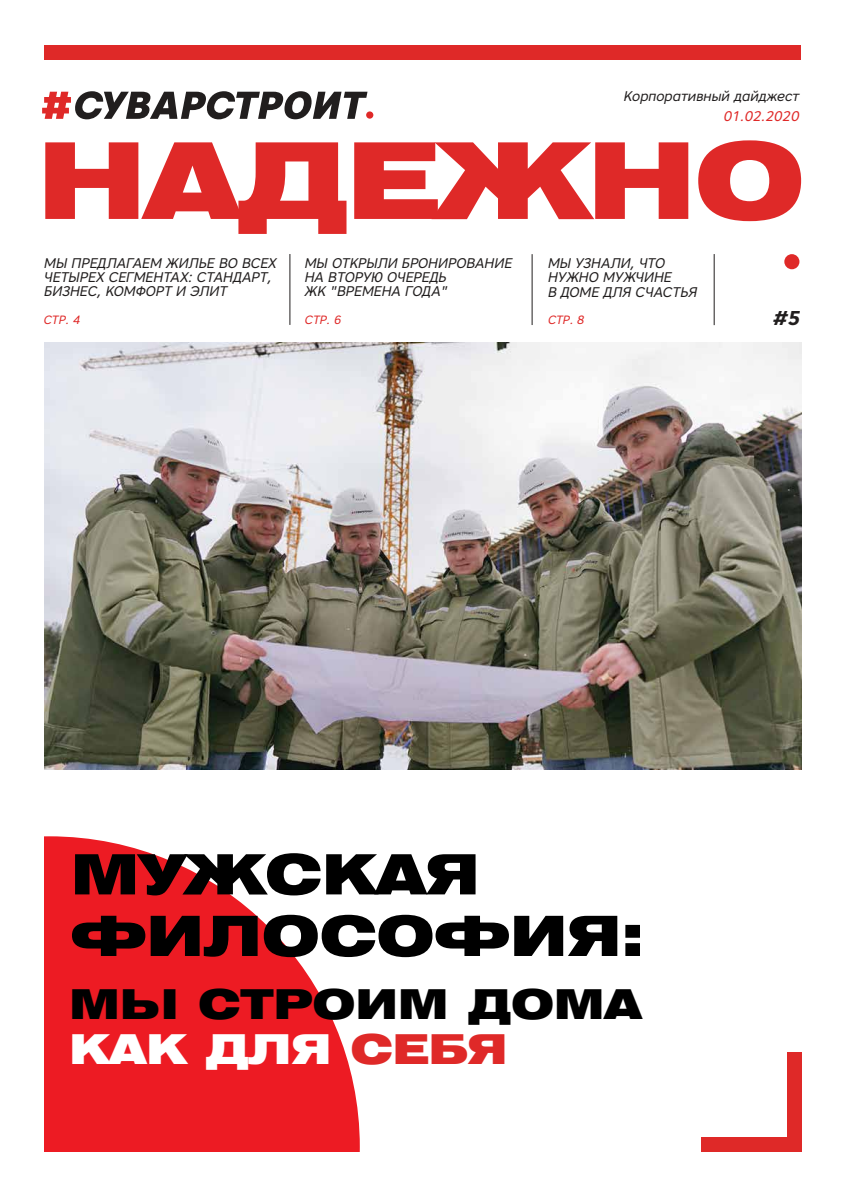
<style>
.page{position:relative;width:842px;height:1191px;background:#fff}
.page>*{position:absolute;margin:0;border:0;box-sizing:border-box;transform-origin:0 0}
.t1{font:900 105.4px "Helios Ext";letter-spacing:-.025em;color:#df2928}
.t2{font:900 55.3px/61.6px "Helios Ext";letter-spacing:-.005em;color:#000}
.t3{font:900 41px/45.6px "Helios Ext";letter-spacing:-.005em;color:#000}
.t4{font:italic 700 20px "Core Sans A65";color:#211e1e}
.t5{font:italic 14px/14.2px "Core Sans A45";color:#211e1e}
.t6{font:italic 14px "Core Sans A45";color:#df2928}
.t7{font:italic 12px "Core Sans A45";color:#df2928}
.s1{color:#fff}
.s2{color:#df2928}
</style>
<div class="page">
<img style="left:44px;top:343px;width:757px;height:426px">
<div style="left:44px;top:46px;width:757px;height:14px;background:#df2928"></div>
<svg style="left:42px;top:91px;width:325px;height:28px"></svg>
<div style="left:366px;top:111px;width:7px;height:8px;background:#df2928;border-radius:50%"></div>
<hr style="left:714px;top:254px;width:1px;height:71px;background:#211e1e">
<div style="left:784px;top:254px;width:15px;height:15px;background:#df2928;border-radius:50%"></div>
<hr style="left:289px;top:254px;width:1px;height:71px;background:#211e1e">
<hr style="left:532px;top:254px;width:1px;height:71px;background:#211e1e">
<div style="left:787px;top:1052px;width:14px;height:99px;background:#df2928"></div>
<div style="left:701px;top:1137px;width:100px;height:14px;background:#df2928"></div>
<svg style="left:44px;top:836px;width:316px;height:316px;fill:#ed1b23"></svg>
<p class="t5" style="left:624px;top:89px;width:177px">Корпоративный дайджест</p>
<p class="t6" style="left:724px;top:107px;width:77px">01.02.2020</p>
<h1 class="t1" style="left:37px;top:118px;width:770px">НАДЕЖНО</h1>
<p class="t5" style="left:44px;top:255px;width:234px">МЫ ПРЕДЛАГАЕМ ЖИЛЬЕ ВО ВСЕХ<br>ЧЕТЫРЕХ СЕГМЕНТАХ: СТАНДАРТ,<br>БИЗНЕС, КОМФОРТ И ЭЛИТ</p>
<p class="t5" style="left:305px;top:255px;width:209px">МЫ ОТКРЫЛИ БРОНИРОВАНИЕ<br>НА ВТОРУЮ ОЧЕРЕДЬ<br>ЖК "ВРЕМЕНА ГОДА"</p>
<p class="t5" style="left:548px;top:256px;width:151px">МЫ УЗНАЛИ, ЧТО<br>НУЖНО МУЖЧИНЕ<br>В ДОМЕ ДЛЯ СЧАСТЬЯ</p>
<p class="t7" style="left:44px;top:312px;width:38px">СТР. 4</p>
<h3 class="t4" style="left:773px;top:305px;width:29px">#5</h3>
<p class="t7" style="left:548px;top:312px;width:38px">СТР. 8</p>
<p class="t7" style="left:305px;top:312px;width:38px">СТР. 6</p>
<h2 class="t2" style="left:71px;top:843px;width:576px">МУЖСКАЯ<br>ФИЛОСОФИЯ:</h2>
<h3 class="t3" style="left:69px;top:981px;width:574px">МЫ СТРОИМ ДОМА<br><span class="s1">КАК ДЛЯ</span> <span class="s2">СЕБЯ</span></h3>
</div>
